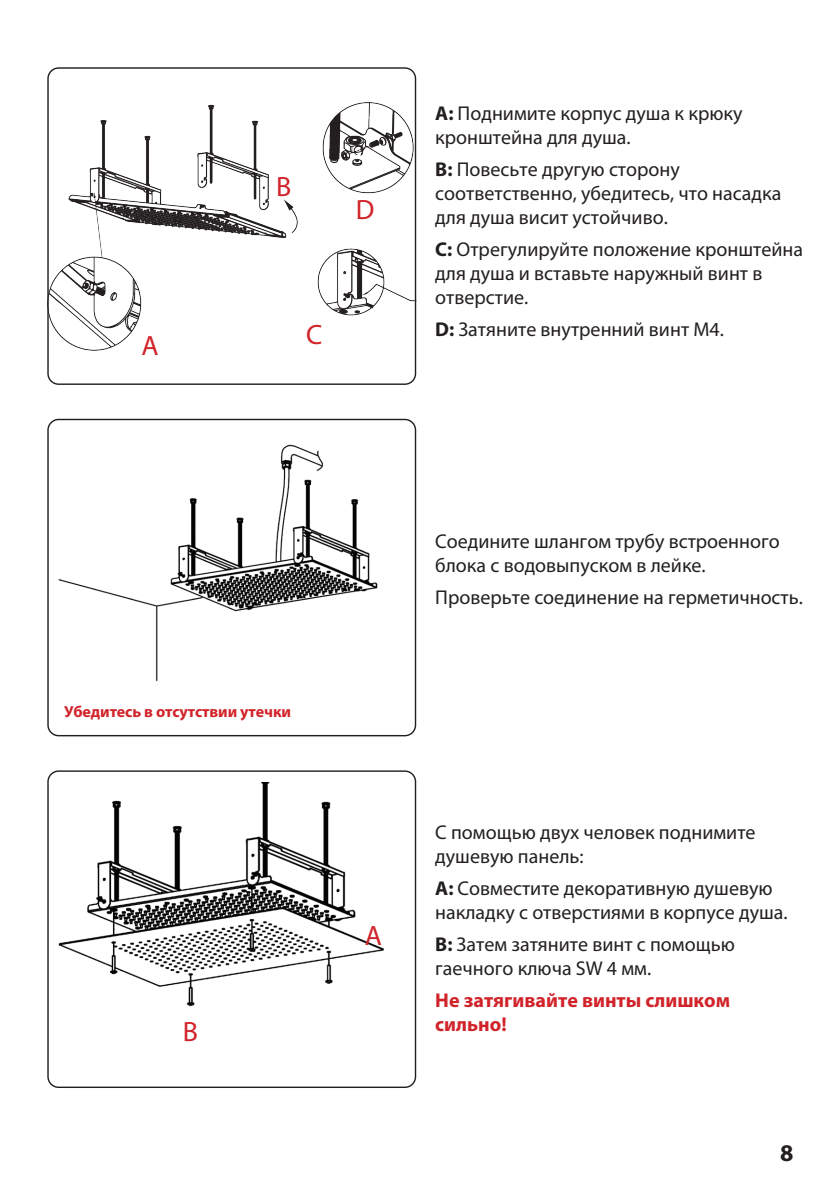
<style>
.page{position:relative;width:840px;height:1191px;background:#fff}
.page>*{position:absolute;margin:0;border:0;box-sizing:border-box;transform-origin:0 0}
.t1{font:28px "Myriad Pro";color:#d1232a}
.t2{font:700 24px "Myriad Pro";color:#231f20}
.t3{font:20px/24px "Myriad Pro";color:#231f20}
.t4{font:700 20px/24px "Myriad Pro";color:#d1232a}
.t5{font:700 16px "Myriad Pro";letter-spacing:-.005em;color:#d1232a}
.s1{font-weight:700}
</style>
<div class="page">
<img style="left:58px;top:444px;width:320px;height:238px">
<div style="left:47px;top:419px;width:369px;height:317px;border:1px solid #231f20;border-radius:11px"></div>
<img style="left:58px;top:782px;width:359px;height:255px">
<div style="left:47px;top:770px;width:369px;height:318px;border:1px solid #231f20;border-radius:11px"></div>
<img style="left:49px;top:102px;width:365px;height:248px">
<div style="left:47px;top:67px;width:369px;height:318px;border:1px solid #231f20;border-radius:11px"></div>
<h1 class="t1" style="left:141px;top:328px;width:19px">A</h1>
<h1 class="t1" style="left:276px;top:169px;width:17px">B</h1>
<h1 class="t1" style="left:355px;top:192px;width:20px">D</h1>
<h1 class="t1" style="left:306px;top:317px;width:18px">C</h1>
<p class="t3" style="left:435px;top:101px;width:308px"><span class="s1">А:</span> Поднимите корпус душа к крюку кронштейна для душа.</p>
<p class="t3" style="left:435px;top:157px;width:347px"><span class="s1">B:</span> Повесьте другую сторону соответственно, убедитесь, что насадка для душа висит устойчиво.</p>
<p class="t3" style="left:435px;top:237px;width:369px"><span class="s1">C:</span> Отрегулируйте положение кронштейна для душа и вставьте наружный винт в отверстие.</p>
<p class="t3" style="left:435px;top:317px;width:290px"><span class="s1">D:</span> Затяните внутренний винт M4.</p>
<p class="t5" style="left:64px;top:701px;width:228px">Убедитесь в отсутствии утечки</p>
<h1 class="t1" style="left:183px;top:1014px;width:17px">B</h1>
<p class="t3" style="left:435px;top:529px;width:346px">Соедините шлангом трубу встроенного блока с водовыпуском в лейке.</p>
<p class="t3" style="left:435px;top:585px;width:369px">Проверьте соединение на герметичность.</p>
<h1 class="t1" style="left:364px;top:918px;width:19px">A</h1>
<p class="t3" style="left:435px;top:820px;width:321px">С помощью двух человек поднимите душевую панель:</p>
<p class="t3" style="left:435px;top:876px;width:354px"><span class="s1">A:</span> Совместите декоративную душевую накладку с отверстиями в корпусе душа.</p>
<p class="t3" style="left:435px;top:932px;width:301px"><span class="s1">B:</span> Затем затяните винт с помощью гаечного ключа SW 4 мм.</p>
<p class="t4" style="left:435px;top:987px;width:296px">Не затягивайте винты слишком сильно!</p>
<p class="t2" style="left:779px;top:1136px;width:15px">8</p>
</div>
